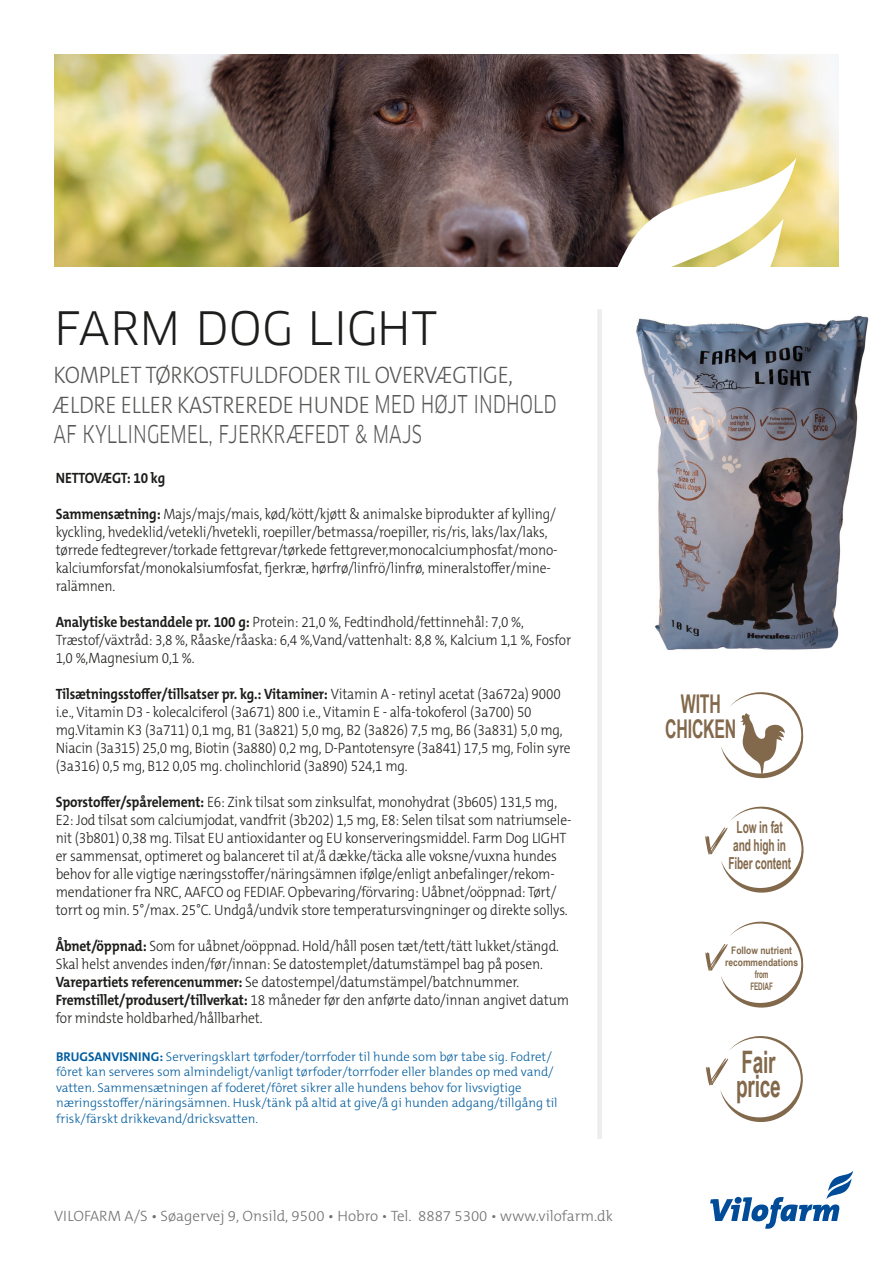
<style>
.page{position:relative;width:893px;height:1263px;background:#fff}
.page>*{position:absolute;margin:0;border:0;box-sizing:border-box;transform-origin:0 0}
.t1{font:45px "Clan Pro";color:#1d1d1b}
.t2{font:700 30.9px "Arial Narrow";letter-spacing:-.01em;color:#83694b;scale:.75 1}
.t3{font:700 25.8px/24.6px "Arial Narrow";letter-spacing:-.01em;color:#83694b;text-align:center;scale:.75 1}
.t4{font:300 24px/30px "The Mix C5";letter-spacing:-.01em;color:#575756;scale:.9 1}
.t5{font:700 16.5px/17.7px "Arial Narrow";letter-spacing:-.01em;color:#83694b;text-align:center;scale:.75 1}
.t6{font:300 15px/18px "The Mix C5";letter-spacing:-.01em;color:#1d1d1b;scale:.9 1}
.t7{font:300 15px "The Mix C5";color:#70706f}
.t8{font:700 15px "The Mix C5";letter-spacing:-.015em;color:#1d1d1b;scale:.9 1}
.t9{font:300 12.75px/15.6px "The Mix C5";color:#005c9e}
.t10{font:700 10.35px/11.9px "Arial Narrow";color:#83694b;text-align:center}
.s1{font-family:"Clan OT";font-weight:400}
.s2{font-weight:700}
.s3{font-family:"The Mix Agro"}
</style>
<div class="page">
<img style="left:54px;top:54px;width:785px;height:213px">
<svg style="left:592px;top:158px;width:204px;height:109px"></svg>
<img style="left:636px;top:315px;width:233px;height:335px">
<div style="left:597px;top:309px;width:5px;height:830px;background:#ededed"></div>
<svg style="left:705px;top:806px;width:99px;height:87px"></svg>
<svg style="left:721px;top:692px;width:83px;height:87px"></svg>
<svg style="left:705px;top:921px;width:99px;height:87px"></svg>
<svg style="left:706px;top:1036px;width:97px;height:86px"></svg>
<svg style="left:710px;top:1171px;width:143px;height:58px"></svg>
<p class="t1" style="left:54px;top:301px;width:385px">FARM DOG LIGHT</p>
<p class="t4" style="left:54px;top:361px;width:561px">KOMPLET TØRKOSTFULDFODER TIL OVERVÆGTIGE,<br>ÆLDRE ELLER KASTREREDE HUNDE <span class="s1">MED HØJT INDHOLD<br>AF KYLLINGEMEL, FJERKRÆFEDT &amp; MAJS</span></p>
<p class="t8" style="left:56px;top:468px;width:123px">NETTOVÆGT: 10 kg</p>
<p class="t6" style="left:56px;top:505px;width:559px"><span class="s2">Sammensætning:</span> Majs/majs/mais, kød/kött/kjøtt &amp; animalske biprodukter af kylling/ kyckling, hvedeklid/vetekli/hvetekli, roepiller/betmassa/roepiller, ris/ris, laks/lax/laks, tørrede fedtegrever/torkade fettgrevar/tørkede fettgrever,monocalciumphosfat/mono&shy;kalciumforsfat/monokalsiumfosfat, fjerkræ, hørfrø/linfrö/linfrø, mineralstoffer/mine&shy;ralämnen.</p>
<p class="t6" style="left:56px;top:613px;width:574px"><span class="s2">Analytiske bestanddele pr. 100 g:</span> Protein: 21,0 %, Fedtindhold/fettinnehål: 7,0 %,<br>Træstof/växtråd: 3,8 %, Råaske/råaska: 6,4 %,Vand/vattenhalt: 8,8 %, Kalcium 1,1 %, Fosfor<br>1,0 %,Magnesium 0,1 %.</p>
<p class="t6" style="left:56px;top:685px;width:574px"><span class="s2">Tilsætningsstoffer/tillsatser pr. kg.: Vitaminer:</span> Vitamin A - retinyl acetat (3a672a) 9000 i.e., Vitamin D3 - kolecalciferol (3a671) 800 i.e., Vitamin E - alfa-tokoferol (3a700) 50 mg.Vitamin K3 (3a711) 0,1 mg, B1 (3a821) 5,0 mg, B2 (3a826) 7,5 mg, B6 (3a831) 5,0 mg, Niacin (3a315) 25,0 mg, Biotin (3a880) 0,2 mg, D-Pantotensyre (3a841) 17,5 mg, Folin syre (3a316) 0,5 mg, B12 0,05 mg. cholinchlorid (3a890) 524,1 mg.</p>
<p class="t6" style="left:56px;top:793px;width:575px"><span class="s2">Sporstoffer/spårelement:</span> E6: Zink tilsat som zinksulfat, monohydrat (3b605) 131,5 mg, E2: Jod tilsat som calciumjodat, vandfrit (3b202) 1,5 mg, E8: Selen tilsat som natriumsele&shy;nit (3b801) 0,38 mg. Tilsat EU antioxidanter og EU konserveringsmiddel. Farm Dog LIGHT er sammensat, optimeret og balanceret til at/å dække/täcka alle voksne/vuxna hundes behov for alle vigtige næringsstoffer/näringsämnen ifølge/enligt anbefalinger/rekom&shy;mendationer fra NRC, AAFCO og FEDIAF. Opbevaring/förvaring: Uåbnet/oöppnad: Tørt/ torrt og min. 5°/max. 25°C. Undgå/undvik store temperatursvingninger og direkte sollys.</p>
<p class="t6" style="left:56px;top:937px;width:572px"><span class="s2">Åbnet/öppnad:</span> Som for uåbnet/oöppnad. Hold/håll posen tæt/tett/tätt lukket/stängd.<br>Skal helst anvendes inden/før/innan: Se datostemplet/datumstämpel bag på posen.<br><span class="s2">Varepartiets referencenummer:</span> Se datostempel/datumstämpel/batchnummer.<br><span class="s2">Fremstillet/produsert/tillverkat:</span> 18 måneder før den anførte dato/innan angivet datum for mindste holdbarhed/hållbarhet.</p>
<p class="t9" style="left:56px;top:1049px;width:503px"><span class="s2">BRUGSANVISNING:</span> Serveringsklart tørfoder/torrfoder til hunde som bør tabe sig. Fodret/ fôret kan serveres som almindeligt/vanligt tørfoder/torrfoder eller blandes op med vand/ vatten. Sammensætningen af foderet/fôret sikrer alle hundens behov for livsvigtige næringsstoffer/näringsämnen. Husk/tänk på altid at give/å gi hunden adgang/tillgång til frisk/färskt drikkevand/dricksvatten.</p>
<p class="t7" style="left:54px;top:1206px;width:560px">VILOFARM A/S <span class="s3">•</span> Søagervej 9, Onsild, 9500 <span class="s3">•</span> Hobro • Tel. 8887 5300 • www.vilofarm.dk</p>
<p class="t3" style="left:665px;top:690px;width:96px">WITH<br>CHICKEN</p>
<p class="t5" style="left:728px;top:818px;width:85px">Low in fat and high in<br>Fiber content</p>
<p class="t10" style="left:725px;top:944px;width:75px">Follow nutrient recommendations from<br>FEDIAF</p>
<p class="t2" style="left:741px;top:1039px;width:47px">Fair</p>
<p class="t2" style="left:736px;top:1063px;width:61px">price</p>
</div>
